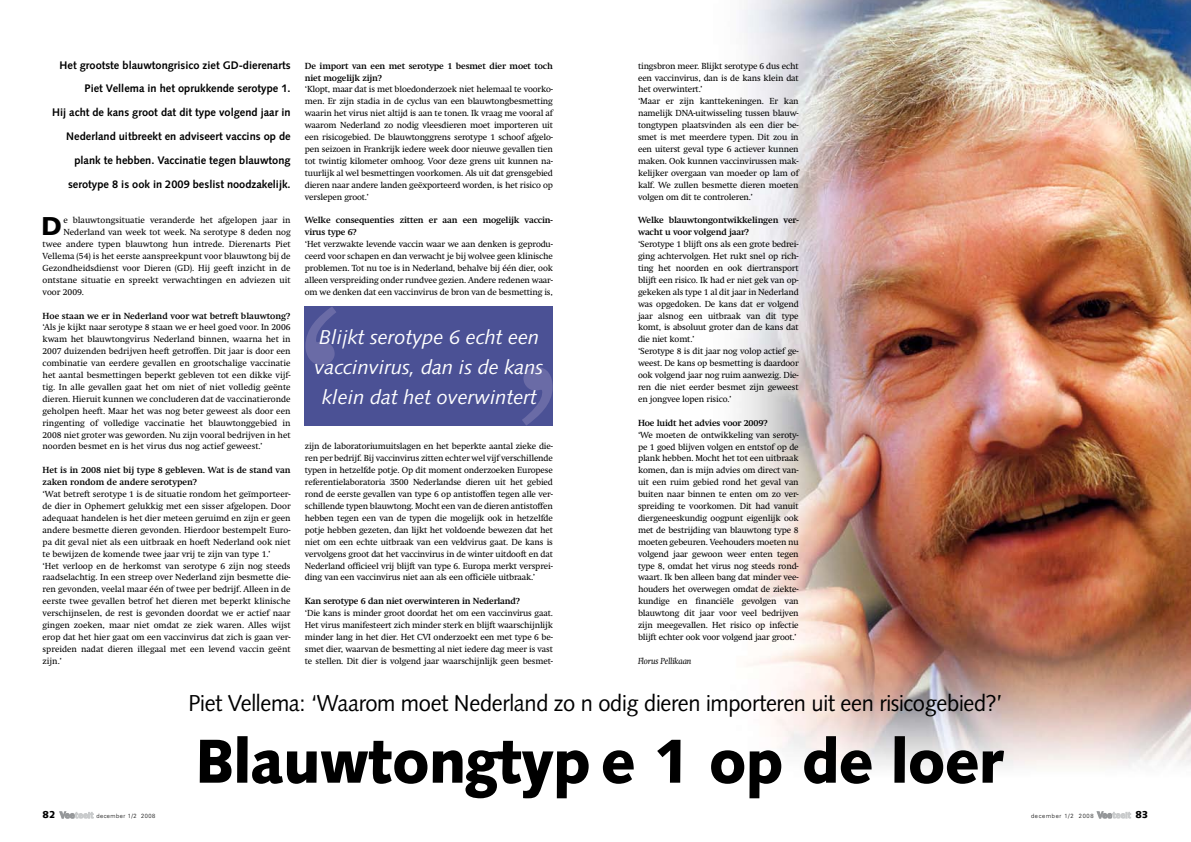
<style>
.page{position:relative;width:1191px;height:842px;background:#fff}
.page>*{position:absolute;margin:0;border:0;box-sizing:border-box;transform-origin:0 0}
.t1{font:900 62px "Syntax";letter-spacing:-.015em;color:#000;scale:.95 1}
.t2{font:900 25.9px "Syntax";color:#000}
.t3{font:23px "Syntax";letter-spacing:-.015em;color:#000;scale:.95 1}
.t4{font:italic 20px/30px "Syntax";color:#fff;text-align:center}
.t5{font:700 11px/23.8px "Syntax";color:#000;text-align:right}
.t6{font:900 10px "Syntax";color:#000}
.t7{font:8.7px/11.9px "Swift";color:#000;text-align:justify}
.t8{font:700 8.7px/11.9px "Swift";letter-spacing:-.015em;color:#000}
.t9{font:italic 8.7px "Swift";letter-spacing:-.015em;color:#000}
.t10{font:300 6px "Univers";letter-spacing:.08em;color:#000;scale:.95 1}
.t11{font:300 6px "Univers";letter-spacing:.12em;color:#000;scale:.95 1}
.s1{color:#fff}
</style>
<div class="page">
<svg style="left:59px;top:811px;width:35px;height:8px"></svg>
<svg style="left:1096px;top:811px;width:36px;height:8px"></svg>
<div style="left:305px;top:306px;width:248px;height:120px;background:#4b5195"></div>
<svg style="left:522px;top:367px;width:30px;height:59px"></svg>
<svg style="left:305px;top:307px;width:31px;height:58px"></svg>
<img style="left:737px;top:0;width:454px;height:769px">
<p class="t5" style="left:52px;top:53px;width:240px">Het grootste blauwtongrisico ziet GD-dierenarts Piet Vellema in het oprukkende serotype 1.<br>Hij acht de kans groot dat dit type volgend jaar in Nederland uitbreekt en adviseert vaccins op de plank te hebben. Vaccinatie tegen blauwtong serotype 8 is ook in 2009 beslist noodzakelijk.</p>
<p class="t8" style="left:305px;top:60px;width:250px">De import van een met serotype 1 besmet dier moet toch niet mogelijk zijn?</p>
<p class="t7" style="left:305px;top:84px;width:250px">‘Klopt, maar dat is met bloedonderzoek niet helemaal te voorko&shy;men. Er zijn stadia in de cyclus van een blauwtongbesmetting waarin het virus niet altijd is aan te tonen. Ik vraag me vooral af waarom Nederland zo nodig vleesdieren moet importeren uit een risicogebied. De blauwtonggrens serotype 1 schoof afgelo&shy;pen seizoen in Frankrijk iedere week door nieuwe gevallen tien tot twintig kilometer omhoog. Voor deze grens uit kunnen na&shy;tuurlijk al wel besmettingen voorkomen. Als uit dat grensgebied dieren naar andere landen geëxporteerd worden, is het risico op verslepen groot.’</p>
<p class="t8" style="left:305px;top:214px;width:250px">Welke consequenties zitten er aan een mogelijk vaccin&shy;virus type 6?</p>
<p class="t7" style="left:305px;top:238px;width:250px">‘Het verzwakte levende vaccin waar we aan denken is geprodu&shy;ceerd voor schapen en dan verwacht je bij wolvee geen klinische problemen. Tot nu toe is in Nederland, behalve bij één dier, ook alleen verspreiding onder rundvee gezien. Andere redenen waar&shy;om we denken dat een vaccinvirus de bron van de besmetting is,</p>
<h2 class="t2" style="left:41px;top:211px;width:23px">D<span class="s1">.</span></h2>
<p class="t7" style="left:63px;top:214px;width:229px">e blauwtongsituatie veranderde het afgelopen jaar in</p>
<p class="t7" style="left:63px;top:226px;width:229px">Nederland van week tot week. Na serotype 8 deden nog</p>
<p class="t7" style="left:43px;top:238px;width:250px">twee andere typen blauwtong hun intrede. Dierenarts Piet</p>
<p class="t7" style="left:43px;top:250px;width:250px">Vellema (54) is het eerste aanspreekpunt voor blauwtong bij de</p>
<p class="t7" style="left:43px;top:262px;width:250px">Gezondheidsdienst voor Dieren (GD). Hij geeft inzicht in de</p>
<p class="t7" style="left:43px;top:274px;width:250px">ontstane situatie en spreekt verwachtingen en adviezen uit</p>
<p class="t7" style="left:43px;top:286px;width:43px">voor 2009.</p>
<p class="t8" style="left:43px;top:310px;width:249px">Hoe staan we er in Nederland voor wat betreft blauwtong?</p>
<p class="t7" style="left:43px;top:322px;width:250px">‘Als je kijkt naar serotype 8 staan we er heel goed voor. In 2006 kwam het blauwtongvirus Nederland binnen, waarna het in 2007 duizenden bedrijven heeft getroffen. Dit jaar is door een combinatie van eerdere gevallen en grootschalige vaccinatie het aantal besmettingen beperkt gebleven tot een dikke vijf&shy;tig. In alle gevallen gaat het om niet of niet volledig geënte dieren. Hieruit kunnen we concluderen dat de vaccinatieronde geholpen heeft. Maar het was nog beter geweest als door een ringenting of volledige vaccinatie het blauwtonggebied in 2008 niet groter was geworden. Nu zijn vooral bedrijven in het noorden besmet en is het virus dus nog actief geweest.’</p>
<p class="t8" style="left:43px;top:464px;width:250px">Het is in 2008 niet bij type 8 gebleven. Wat is de stand van zaken rondom de andere serotypen?</p>
<p class="t7" style="left:43px;top:488px;width:250px;text-align:left">‘Wat betreft serotype 1 is de situatie rondom het geïmporteer&shy;de dier in Ophemert gelukkig met een sisser afgelopen. Door adequaat handelen is het dier meteen geruimd en zijn er geen andere besmette dieren gevonden. Hierdoor bestempelt Euro&shy;pa dit geval niet als een uitbraak en hoeft Nederland ook niet te bewijzen de komende twee jaar vrij te zijn van type 1.’<br>‘Het verloop en de herkomst van serotype 6 zijn nog steeds raadselachtig. In een streep over Nederland zijn besmette die&shy;ren gevonden, veelal maar één of twee per bedrijf. Alleen in de eerste twee gevallen betrof het dieren met beperkt klinische verschijnselen, de rest is gevonden doordat we er actief naar gingen zoeken, maar niet omdat ze ziek waren. Alles wijst erop dat het hier gaat om een vaccinvirus dat zich is gaan ver&shy;spreiden nadat dieren illegaal met een levend vaccin geënt zijn.’</p>
<h3 class="t4" style="left:314px;top:322px;width:230px">Blijkt serotype 6 echt een vaccinvirus, dan is de kans klein dat het overwintert</h3>
<p class="t7" style="left:305px;top:441px;width:250px">zijn de laboratoriumuitslagen en het beperkte aantal zieke die&shy;ren per bedrijf. Bij vaccinvirus zitten echter wel vijf verschillende typen in hetzelfde potje. Op dit moment onderzoeken Europese referentielaboratoria 3500 Nederlandse dieren uit het gebied rond de eerste gevallen van type 6 op antistoffen tegen alle ver&shy;schillende typen blauwtong. Mocht een van de dieren antistoffen hebben tegen een van de typen die mogelijk ook in hetzelfde potje hebben gezeten, dan lijkt het voldoende bewezen dat het niet om een echte uitbraak van een veldvirus gaat. De kans is vervolgens groot dat het vaccinvirus in de winter uitdooft en dat Nederland officieel vrij blijft van type 6. Europa merkt versprei&shy;ding van een vaccinvirus niet aan als een officiële uitbraak.’</p>
<p class="t8" style="left:305px;top:595px;width:217px">Kan serotype 6 dan niet overwinteren in Nederland?</p>
<p class="t7" style="left:305px;top:607px;width:250px">‘Die kans is minder groot doordat het om een vaccinvirus gaat.<br>Het virus manifesteert zich minder sterk en blijft waarschijnlijk minder lang in het dier. Het CVI onderzoekt een met type 6 be&shy;smet dier, waarvan de besmetting al niet iedere dag meer is vast te stellen. Dit dier is volgend jaar waarschijnlijk geen besmet-</p>
<p class="t7" style="left:638px;top:60px;width:162px;text-align:left">tingsbron meer. Blijkt serotype 6 dus echt een vaccinvirus, dan is de kans klein dat het overwintert.’<br>‘Maar er zijn kanttekeningen. Er kan namelijk DNA-uitwisseling tussen blauw&shy;tongtypen plaatsvinden als een dier be&shy;smet is met meerdere typen. Dit zou in een uiterst geval type 6 actiever kunnen maken. Ook kunnen vaccinvirussen mak&shy;kelijker overgaan van moeder op lam of kalf. We zullen besmette dieren moeten volgen om dit te controleren.’</p>
<p class="t8" style="left:638px;top:214px;width:162px">Welke blauwtongontwikkelingen ver&shy;wacht u voor volgend jaar?</p>
<p class="t7" style="left:638px;top:238px;width:162px;text-align:left">‘Serotype 1 blijft ons als een grote bedrei&shy;ging achtervolgen. Het rukt snel op rich&shy;ting het noorden en ook diertransport blijft een risico. Ik had er niet gek van op&shy;gekeken als type 1 al dit jaar in Nederland was opgedoken. De kans dat er volgend jaar alsnog een uitbraak van dit type komt, is absoluut groter dan de kans dat die niet komt.’<br>‘Serotype 8 is dit jaar nog volop actief ge&shy;weest. De kans op besmetting is daardoor ook volgend jaar nog ruim aanwezig. Die&shy;ren die niet eerder besmet zijn geweest en jongvee lopen risico.’</p>
<p class="t8" style="left:638px;top:417px;width:131px">Hoe luidt het advies voor 2009?</p>
<p class="t7" style="left:638px;top:429px;width:162px">‘We moeten de ontwikkeling van seroty&shy;pe 1 goed blijven volgen en entstof op de plank hebben. Mocht het tot een uitbraak komen, dan is mijn advies om direct van&shy;uit een ruim gebied rond het geval van buiten naar binnen te enten om zo ver&shy;spreiding te voorkomen. Dit had vanuit diergeneeskundig oogpunt eigenlijk ook met de bestrijding van blauwtong type 8 moeten gebeuren. Veehouders moeten nu volgend jaar gewoon weer enten tegen type 8, omdat het virus nog steeds rond&shy;waart. Ik ben alleen bang dat minder vee&shy;houders het overwegen omdat de ziekte&shy;kundige en financiële gevolgen van blauwtong dit jaar voor veel bedrijven zijn meegevallen. Het risico op infectie blijft echter ook voor volgend jaar groot.’</p>
<p class="t9" style="left:638px;top:656px;width:55px">Florus Pellikaan</p>
<h3 class="t3" style="left:188px;top:690px;width:858px">Piet Vellema: ‘Waarom moet Nederland zo n odig dieren importeren uit een risicogebied?’</h3>
<h1 class="t1" style="left:195px;top:724px;width:851px">Blauwtongtyp e 1 op de loer</h1>
<p class="t6" style="left:43px;top:809px;width:14px">82</p>
<p class="t10" style="left:96px;top:813px;width:63px">december 1/2 2008</p>
<p class="t11" style="left:1031px;top:813px;width:67px">december 1/2 2008</p>
<p class="t6" style="left:1135px;top:809px;width:14px">83</p>
</div>
